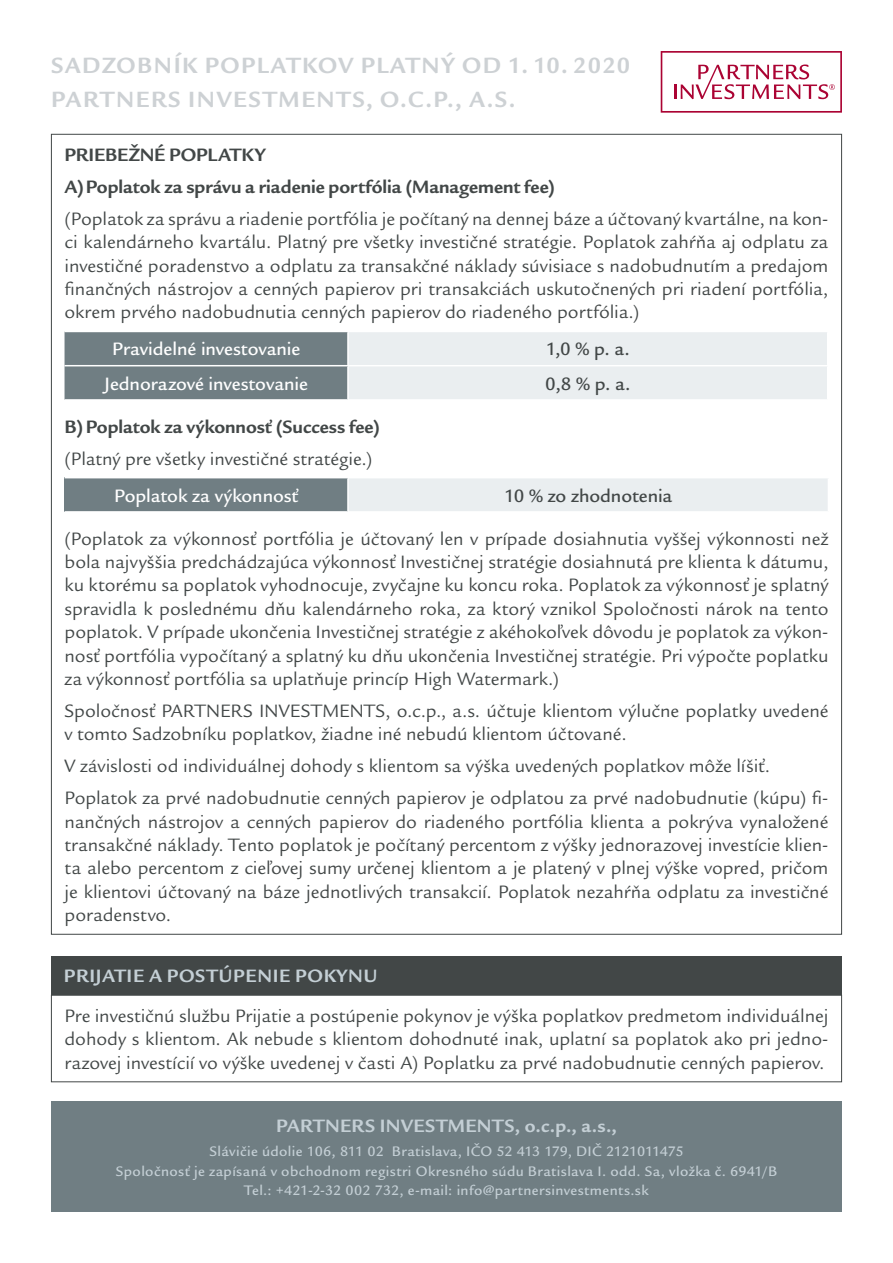
<style>
.page{position:relative;width:893px;height:1263px;background:#fff}
.page>*{position:absolute;margin:0;border:0;box-sizing:border-box;transform-origin:0 0}
.t1{font:700 24px "Legacy Sans Itc TOT";letter-spacing:.065em;color:#cdd1d4}
.t2{font:19.5px/23.4px "Legacy Sans Itc TOT";color:#424747;text-align:justify}
.t3{font:700 19.5px "Legacy Sans Itc TOT";letter-spacing:-.005em;color:#424747}
.t4{font:500 19.5px "Legacy Sans Itc TOT";letter-spacing:-.005em;color:#fff}
.t5{font:700 19.5px "Legacy Sans Itc TOT";letter-spacing:.035em;color:#c4cfd5}
.t6{font:500 19.5px "Legacy Sans Itc TOT";letter-spacing:-.005em;color:#424747}
.t7{font:500 15px/19.5px "Legacy Sans Itc TOT";letter-spacing:.025em;color:#c4cfd5;text-align:center}
</style>
<div class="page">
<div style="left:51px;top:1102px;width:791px;height:110px;background:#707e83"></div>
<svg style="left:661px;top:51px;width:181px;height:62px"></svg>
<svg style="left:65px;top:332px;width:762px;height:67px;background:#bdc4c7"></svg>
<hr style="left:347px;top:332px;width:2px;height:33px;background:#fff">
<hr style="left:65px;top:365px;width:283px;height:1px;background:#fff">
<hr style="left:348px;top:365px;width:480px;height:1px;background:#fff">
<hr style="left:347px;top:366px;width:2px;height:33px;background:#fff">
<div style="left:65px;top:478px;width:283px;height:34px;background:#707e83"></div>
<div style="left:348px;top:478px;width:480px;height:34px;background:#eaeef0"></div>
<hr style="left:347px;top:478px;width:2px;height:33px;background:#fff">
<hr style="left:65px;top:511px;width:283px;height:2px;background:#fff">
<hr style="left:348px;top:511px;width:481px;height:2px;background:#fff">
<div style="left:51px;top:956px;width:791px;height:39px;background:#424747"></div>
<div style="left:51px;top:995px;width:791px;height:87px;border:1px solid #424747"></div>
<p class="t1" style="left:51px;top:51px;width:580px">SADZOBNÍK POPLATKOV PLATNÝ OD 1. 10. 2020</p>
<p class="t1" style="left:51px;top:85px;width:466px">PARTNERS INVESTMENTS, O.C.P., A.S.</p>
<p class="t3" style="left:65px;top:143px;width:203px">PRIEBEŽNÉ POPLATKY</p>
<p class="t3" style="left:65px;top:175px;width:492px">A)Poplatok za správu a riadenie portfólia (Management fee)</p>
<p class="t2" style="left:65px;top:207px;width:765px">(Poplatok za správu a riadenie portfólia je počítaný na dennej báze a účtovaný kvartálne, na kon&shy;ci kalendárneho kvartálu. Platný pre všetky investičné stratégie. Poplatok zahŕňa aj odplatu za investičné poradenstvo a odplatu za transakčné náklady súvisiace s nadobudnutím a predajom finančných nástrojov a cenných papierov pri transakciách uskutočnených pri riadení portfólia, okrem prvého nadobudnutia cenných papierov do riadeného portfólia.)</p>
<p class="t4" style="left:112px;top:338px;width:190px">Pravidelné investovanie</p>
<p class="t6" style="left:546px;top:338px;width:86px">1,0 % p. a.</p>
<p class="t4" style="left:105px;top:372px;width:205px">Jednorazové investovanie</p>
<p class="t6" style="left:545px;top:372px;width:87px">0,8 % p. a.</p>
<p class="t3" style="left:65px;top:415px;width:317px">B)Poplatok za výkonnosť (Success fee)</p>
<p class="t2" style="left:65px;top:447px;width:309px">(Platný pre všetky investičné stratégie.)</p>
<p class="t4" style="left:114px;top:484px;width:186px">Poplatok za výkonnosť</p>
<p class="t6" style="left:504px;top:484px;width:170px">10 % zo zhodnotenia</p>
<p class="t2" style="left:65px;top:527px;width:765px">(Poplatok za výkonnosť portfólia je účtovaný len v prípade dosiahnutia vyššej výkonnosti než bola najvyššia predchádzajúca výkonnosť Investičnej stratégie dosiahnutá pre klienta k dátumu, ku ktorému sa poplatok vyhodnocuje, zvyčajne ku koncu roka. Poplatok za výkonnosť je splatný spravidla k poslednému dňu kalendárneho roka, za ktorý vznikol Spoločnosti nárok na tento poplatok. V prípade ukončenia Investičnej stratégie z akéhokoľvek dôvodu je poplatok za výkon&shy;nosť portfólia vypočítaný a splatný ku dňu ukončenia Investičnej stratégie. Pri výpočte poplatku za výkonnosť portfólia sa uplatňuje princíp High Watermark.)</p>
<p class="t2" style="left:65px;top:699px;width:765px">Spoločnosť PARTNERS INVESTMENTS, o.c.p., a.s. účtuje klientom výlučne poplatky uvedené v tomto Sadzobníku poplatkov, žiadne iné nebudú klientom účtované.</p>
<p class="t2" style="left:65px;top:755px;width:707px">V závislosti od individuálnej dohody s klientom sa výška uvedených poplatkov môže líšiť.</p>
<p class="t2" style="left:65px;top:786px;width:765px">Poplatok za prvé nadobudnutie cenných papierov je odplatou za prvé nadobudnutie (kúpu) fi&shy;nančných nástrojov a cenných papierov do riadeného portfólia klienta a pokrýva vynaložené transakčné náklady. Tento poplatok je počítaný percentom z výšky jednorazovej investície klien&shy;ta alebo percentom z cieľovej sumy určenej klientom a je platený v plnej výške vopred, pričom je klientovi účtovaný na báze jednotlivých transakcií. Poplatok nezahŕňa odplatu za investičné poradenstvo.</p>
<p class="t5" style="left:64px;top:964px;width:315px">PRIJATIE A POSTÚPENIE POKYNU</p>
<p class="t2" style="left:65px;top:1004px;width:765px">Pre investičnú službu Prijatie a postúpenie pokynov je výška poplatkov predmetom individuálnej dohody s klientom. Ak nebude s klientom dohodnuté inak, uplatní sa poplatok ako pri jedno&shy;razovej investícií vo výške uvedenej v časti A) Poplatku za prvé nadobudnutie cenných papierov.</p>
<p class="t5" style="left:276px;top:1114px;width:342px">PARTNERS INVESTMENTS, o.c.p., a.s.,</p>
<p class="t7" style="left:116px;top:1141px;width:663px">Slávičie údolie 106, 811 02 Bratislava, IČO 52 413 179, DIČ 2121011475<br>Spoločnosť je zapísaná v obchodnom registri Okresného súdu Bratislava I. odd. Sa, vložka č. 6941/B<br>Tel.: +421-2-32 002 732, e-mail: info@partnersinvestments.sk</p>
</div>
